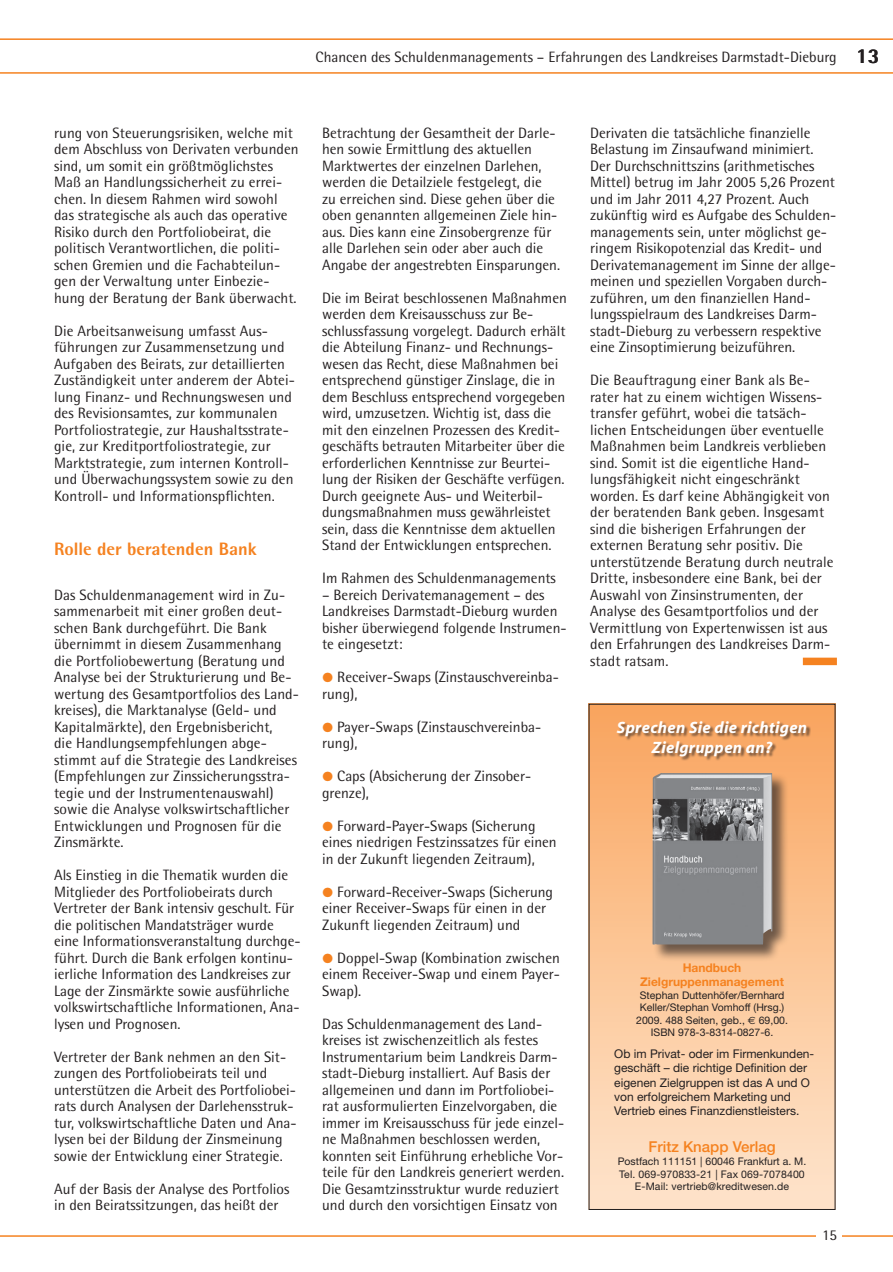
<style>
.page{position:relative;width:893px;height:1272px;background:#fff}
.page>*{position:absolute;margin:0;border:0;box-sizing:border-box;transform-origin:0 0}
.t1{font:800 18px "Rotis Semi Sans";color:#f58220}
.t2{font:italic 700 16.5px/19.8px "Myriad";letter-spacing:.02em;color:#fff;text-align:center}
.t3{font:15px/16.5px "Rotis Semi Sans";color:#231f20}
.t4{font:500 15px "Helvetica Neue";color:#f58220}
.t5{font:12px/14.4px "Helvetica Neue";color:#231f20}
.t6{font:700 12px/14.4px "Helvetica Neue";color:#f58220;text-align:center}
.t7{font:10.5px/12.6px "Helvetica Neue";color:#231f20;text-align:center}
.s1{font-weight:800;font-size:21px}
.s2{font-family:"European Pi Three";font-size:13.5px;color:#f58220}
.s3{font-size:16.5px}
.s4{font-family:"Euro Sans"}
</style>
<div class="page">
<hr style="left:0;top:1235px;width:892px;height:2px;background:#f58220">
<svg style="left:0;top:38px;width:892px;height:36px"></svg>
<div style="left:816px;top:1217px;width:25px;height:30px;background:#fff"></div>
<div style="left:802px;top:658px;width:34px;height:7px;background:#f58220"></div>
<div style="left:588px;top:704px;width:247px;height:506px;background:linear-gradient(to bottom,#f9a55f,#fee5ce)"></div>
<div style="left:652px;top:773px;width:137px;height:188px;background:#231f20;opacity:.65"></div>
<img style="left:652px;top:773px;width:120px;height:171px">
<div style="left:616px;top:721px;width:195px;height:40px;background:#231f20;opacity:.65"></div>
<div style="left:588px;top:704px;width:247px;height:506px;border:1px solid #231f20"></div>
<p class="t3" style="left:315px;top:49px;width:565px">Chancen des Schuldenmanagements – Erfahrungen des Landkreises Darmstadt-Dieburg <span class="s1">13</span></p>
<p class="t3" style="left:54px;top:124px;width:246px">rung von Steuerungsrisiken, welche mit dem Abschluss von Derivaten verbunden sind, um somit ein größtmöglichstes Maß an Handlungssicherheit zu errei&shy;chen. In diesem Rahmen wird sowohl das strategische als auch das operative Risiko durch den Portfoliobeirat, die politisch Verantwortlichen, die politi&shy;schen Gremien und die Fachabteilun&shy;gen der Verwaltung unter Einbezie&shy;hung der Beratung der Bank überwacht.</p>
<p class="t3" style="left:54px;top:322px;width:242px">Die Arbeitsanweisung umfasst Aus&shy;führungen zur Zusammensetzung und Aufgaben des Beirats, zur detaillierten Zuständigkeit unter anderem der Abtei&shy;lung Finanz- und Rechnungswesen und des Revisionsamtes, zur kommunalen Portfoliostrategie, zur Haushaltsstrate&shy;gie, zur Kreditportfoliostrategie, zur Marktstrategie, zum internen Kontroll&shy;und Überwachungssystem sowie zu den Kontroll- und Informationspflichten.</p>
<p class="t1" style="left:54px;top:537px;width:204px">Rolle der beratenden Bank</p>
<p class="t3" style="left:54px;top:586px;width:246px">Das Schuldenmanagement wird in Zu&shy;sammenarbeit mit einer großen deut&shy;schen Bank durchgeführt. Die Bank übernimmt in diesem Zusammenhang die Portfoliobewertung (Beratung und Analyse bei der Strukturierung und Be&shy;wertung des Gesamtportfolios des Land&shy;kreises), die Marktanalyse (Geld- und Kapitalmärkte), den Ergebnisbericht,<br>die Handlungsempfehlungen abge&shy;stimmt auf die Strategie des Landkreises (Empfehlungen zur Zinssicherungsstra&shy;tegie und der Instrumentenauswahl) sowie die Analyse volkswirtschaftlicher Entwicklungen und Prognosen für die Zinsmärkte.</p>
<p class="t3" style="left:54px;top:867px;width:248px">Als Einstieg in die Thematik wurden die Mitglieder des Portfoliobeirats durch Vertreter der Bank intensiv geschult. Für die politischen Mandatsträger wurde eine Informationsveranstaltung durchge&shy;führt. Durch die Bank erfolgen kontinu&shy;ierliche Information des Landkreises zur Lage der Zinsmärkte sowie ausführliche volkswirtschaftliche Informationen, Ana&shy;lysen und Prognosen.</p>
<p class="t3" style="left:54px;top:1048px;width:244px">Vertreter der Bank nehmen an den Sit&shy;zungen des Portfoliobeirats teil und unterstützen die Arbeit des Portfoliobei&shy;rats durch Analysen der Darlehensstruk&shy;tur, volkswirtschaftliche Daten und Ana&shy;lysen bei der Bildung der Zinsmeinung sowie der Entwicklung einer Strategie.</p>
<p class="t3" style="left:54px;top:1180px;width:237px">Auf der Basis der Analyse des Portfolios in den Beiratssitzungen, das heißt der</p>
<p class="t3" style="left:322px;top:124px;width:239px">Betrachtung der Gesamtheit der Darle&shy;hen sowie Ermittlung des aktuellen Marktwertes der einzelnen Darlehen, werden die Detailziele festgelegt, die<br>zu erreichen sind. Diese gehen über die oben genannten allgemeinen Ziele hin&shy;aus. Dies kann eine Zinsobergrenze für alle Darlehen sein oder aber auch die Angabe der angestrebten Einsparungen.</p>
<p class="t3" style="left:322px;top:289px;width:246px">Die im Beirat beschlossenen Maßnahmen werden dem Kreisausschuss zur Be&shy;schlussfassung vorgelegt. Dadurch erhält die Abteilung Finanz- und Rechnungs&shy;wesen das Recht, diese Maßnahmen bei entsprechend günstiger Zinslage, die in dem Beschluss entsprechend vorgegeben wird, umzusetzen. Wichtig ist, dass die mit den einzelnen Prozessen des Kredit&shy;geschäfts betrauten Mitarbeiter über die erforderlichen Kenntnisse zur Beurtei&shy;lung der Risiken der Geschäfte verfügen.<br>Durch geeignete Aus- und Weiterbil&shy;dungsmaßnahmen muss gewährleistet sein, dass die Kenntnisse dem aktuellen Stand der Entwicklungen entsprechen.</p>
<p class="t3" style="left:322px;top:570px;width:235px">Im Rahmen des Schuldenmanagements</p>
<p class="t3" style="left:322px;top:586px;width:246px">– Bereich Derivatemanagement – des Landkreises Darmstadt-Dieburg wurden bisher überwiegend folgende Instrumen&shy;te eingesetzt:</p>
<p class="t3" style="left:322px;top:669px;width:238px"><span class="s2">P</span> Receiver-Swaps (Zinstauschvereinba&shy;rung),</p>
<p class="t3" style="left:322px;top:718px;width:221px"><span class="s2">P</span> Payer-Swaps (Zinstauschvereinba&shy;rung),</p>
<p class="t3" style="left:322px;top:768px;width:210px"><span class="s2">P</span> Caps (Absicherung der Zinsober&shy;grenze),</p>
<p class="t3" style="left:322px;top:817px;width:236px"><span class="s2">P</span> Forward-Payer-Swaps (Sicherung eines niedrigen Festzinssatzes für einen in der Zukunft liegenden Zeitraum),</p>
<p class="t3" style="left:322px;top:883px;width:232px"><span class="s2">P</span> Forward-Receiver-Swaps (Sicherung einer Receiver-Swaps für einen in der<br>Zukunft liegenden Zeitraum) und</p>
<p class="t3" style="left:322px;top:949px;width:239px;text-align:justify"><span class="s2">P</span> Doppel-Swap (Kombination zwischen einem Receiver-Swap und einem Payer-Swap).</p>
<p class="t3" style="left:322px;top:1015px;width:244px">Das Schuldenmanagement des Land&shy;kreises ist zwischenzeitlich als festes Instrumentarium beim Landkreis Darm&shy;stadt-Dieburg installiert. Auf Basis der allgemeinen und dann im Portfoliobei&shy;rat ausformulierten Einzelvorgaben, die immer im Kreisausschuss für jede einzel&shy;ne Maßnahmen beschlossen werden, konnten seit Einführung erhebliche Vor&shy;teile für den Landkreis generiert werden.<br>Die Gesamtzinsstruktur wurde reduziert und durch den vorsichtigen Einsatz von</p>
<p class="t3" style="left:590px;top:124px;width:247px">Derivaten die tatsächliche finanzielle Belastung im Zinsaufwand minimiert.<br>Der Durchschnittszins (arithmetisches Mittel) betrug im Jahr 2005 5,26 Prozent und im Jahr 2011 4,27 Prozent. Auch zukünftig wird es Aufgabe des Schulden&shy;managements sein, unter möglichst ge&shy;ringem Risikopotenzial das Kredit- und Derivatemanagement im Sinne der allge&shy;meinen und speziellen Vorgaben durch&shy;zuführen, um den finanziellen Hand&shy;lungsspielraum des Landkreises Darm&shy;stadt-Dieburg zu verbessern respektive eine Zinsoptimierung beizuführen.</p>
<p class="t3" style="left:590px;top:372px;width:245px">Die Beauftragung einer Bank als Be&shy;rater hat zu einem wichtigen Wissens&shy;transfer geführt, wobei die tatsäch&shy;lichen Entscheidungen über eventuelle Maßnahmen beim Landkreis verblieben sind. Somit ist die eigentliche Hand&shy;lungsfähigkeit nicht eingeschränkt worden. Es darf keine Abhängigkeit von der beratenden Bank geben. Insgesamt sind die bisherigen Erfahrungen der externen Beratung sehr positiv<span class="s3">.</span> Die unterstützende Beratung durch neutrale Dritte, insbesondere eine Bank, bei der Auswahl von Zinsinstrumenten, der Analyse des Gesamtportfolios und der Vermittlung von Expertenwissen ist aus den Erfahrungen des Landkreises Darm&shy;stadt ratsam.</p>
<p class="t2" style="left:617px;top:718px;width:192px">Sprechen Sie die richtigen<br>Zielgruppen an?</p>
<p class="t6" style="left:640px;top:960px;width:145px">Handbuch<br>Zielgruppenmanagement</p>
<p class="t7" style="left:636px;top:988px;width:153px">Stephan Duttenhöfer/Bernhard<br>Keller/Stephan Vomhoff (Hrsg.)<br>2009. 488 Seiten, geb., <span class="s4">E</span> 69,00.<br>ISBN 978-3-8314-0827-6.</p>
<p class="t5" style="left:614px;top:1046px;width:201px">Ob im Privat- oder im Firmenkunden&shy;geschäft – die richtige Definition der eigenen Zielgruppen ist das A und O von erfolgreichem Marketing und Vertrieb eines Finanzdienstleisters.</p>
<p class="t4" style="left:648px;top:1138px;width:128px">Fritz Knapp Verlag</p>
<p class="t7" style="left:617px;top:1155px;width:190px">Postfach 111151 | 60046 Frankfurt a. M.<br>Tel. 069-970833-21 | Fax 069-7078400<br>E-Mail: vertrieb@kreditwesen.de</p>
<p class="t3" style="left:822px;top:1226px;width:17px">15</p>
</div>
